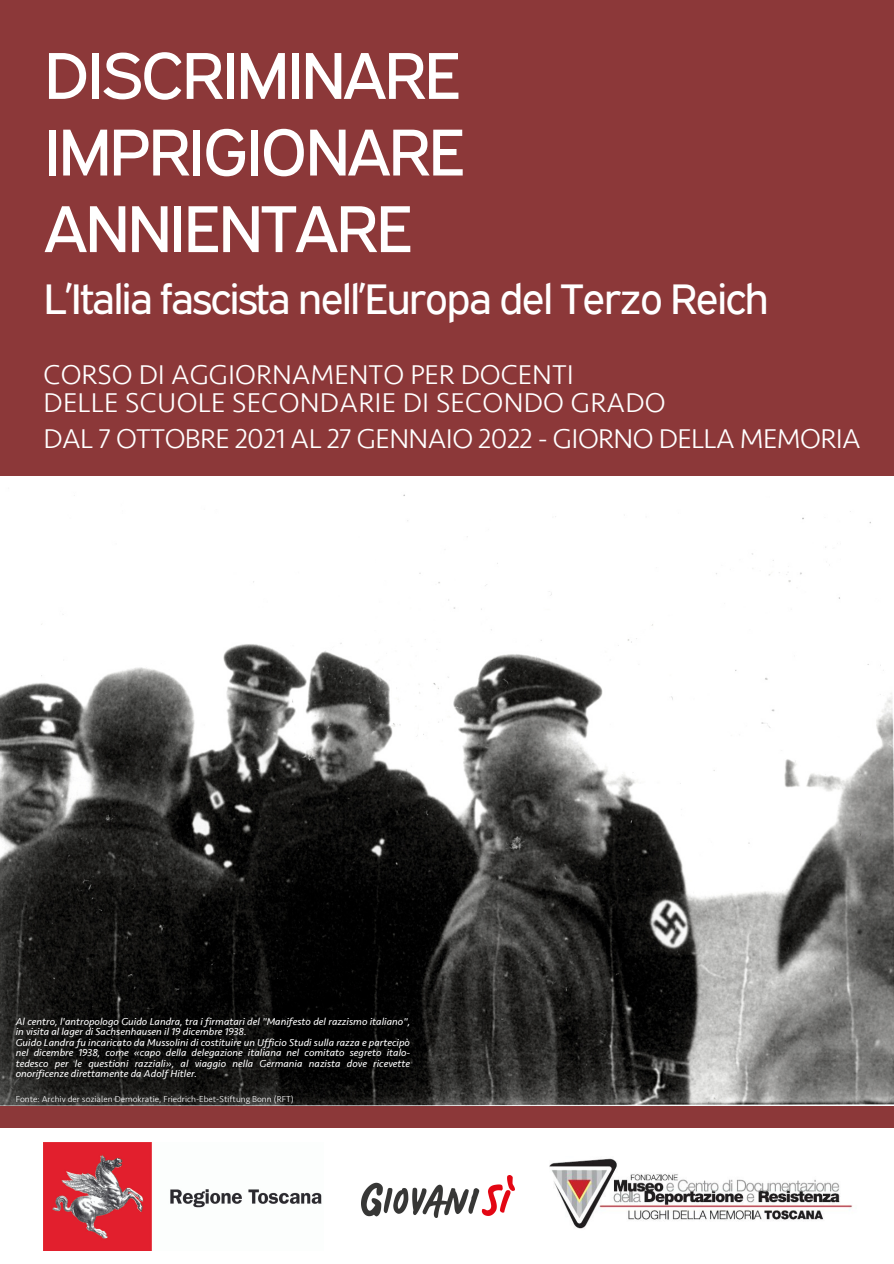
<style>
.page{position:relative;width:894px;height:1264px;background:#fff}
.page>*{position:absolute;margin:0;border:0;box-sizing:border-box;transform-origin:0 0}
.t1{font:66.3px/76.5px "Expressway Rg";letter-spacing:-.05em;color:#fff;text-align:justify}
.t2{font:42px "Expressway Rg";letter-spacing:-.05em;color:#fff}
.t3{font:300 28.5px "Seravek";color:#fff}
.t4{font:300 28.5px "Seravek";letter-spacing:-.02em;color:#fff}
.t5{font:italic 10.5px/10.5px "Seravek";color:#fff}
.t6{font:300 9px "Seravek";color:#fff}
</style>
<div class="page">
<div style="left:0;top:0;width:893px;height:1263px;background:#8c3839"></div>
<img style="left:0;top:476px;width:893px;height:629px">
<div style="left:0;top:1128px;width:893px;height:135px;background:#fff"></div>
<img style="left:44px;top:1142px;width:278px;height:108px">
<img style="left:549px;top:1158px;width:304px;height:71px">
<img style="left:361px;top:1175px;width:153px;height:42px">
<p class="t1" style="left:44px;top:35px;width:423px">DISCRIMINARE IMPRIGIONARE ANNIENTARE</p>
<p class="t2" style="left:44px;top:272px;width:726px">L’Italia fascista nell’Europa del Terzo Reich</p>
<p class="t3" style="left:44px;top:357px;width:531px">CORSO DI AGGIORNAMENTO PER DOCENTI</p>
<p class="t3" style="left:44px;top:385px;width:623px">DELLE SCUOLE SECONDARIE DI SECONDO GRADO</p>
<p class="t4" style="left:44px;top:422px;width:818px">DAL 7 OTTOBRE 2021 AL 27 GENNAIO 2022 - GIORNO DELLA MEMORIA</p>
<p class="t5" style="left:16px;top:1016px;width:396px">Al centro, l'antropologo Guido Landra, tra i firmatari del "Manifesto del razzismo italiano", in visita al lager di Sachsenhausen il 19 dicembre 1938.</p>
<p class="t5" style="left:16px;top:1037px;width:396px;text-align:justify">Guido Landra fu incaricato da Mussolini di costituire un Ufficio Studi sulla razza e partecipò nel dicembre 1938, come «capo della delegazione italiana nel comitato segreto italo&shy;tedesco per le questioni razziali», al viaggio nella Germania nazista dove ricevette onorificenze direttamente da Adolf Hitler.</p>
<p class="t6" style="left:16px;top:1093px;width:279px">Fonte: Archiv der sozialen Demokratie, Friedrich-Ebet-Stiftung Bonn (RFT)</p>
</div>
